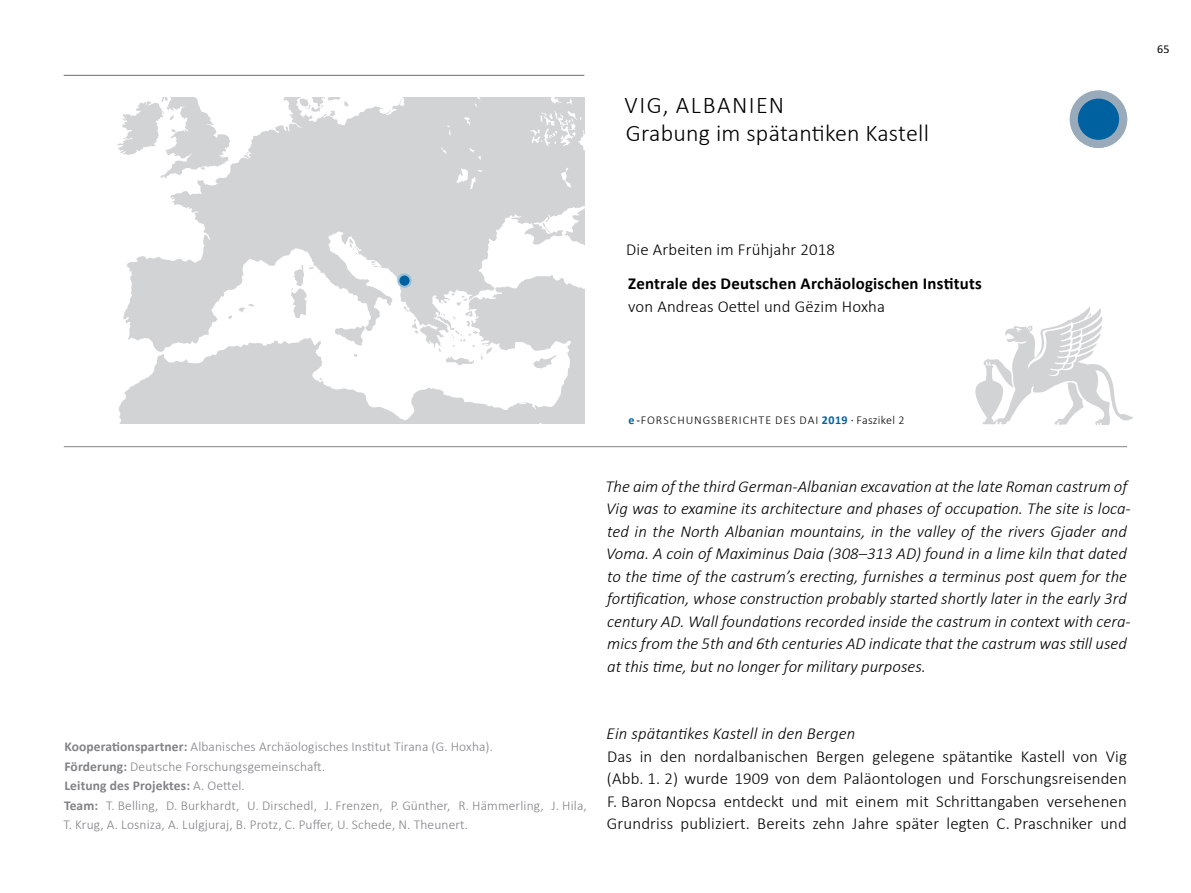
<style>
.page{position:relative;width:1191px;height:893px;background:#fff}
.page>*{position:absolute;margin:0;border:0;box-sizing:border-box;transform-origin:0 0}
.t1{font:300 24px/28.2px "Calibri";letter-spacing:.01em;color:#000}
.t2{font:italic 300 16.8px/22.5px "Calibri";color:#000}
.t3{font:300 16.8px/22.5px "Calibri";letter-spacing:.01em;color:#000;text-align:justify}
.t4{font:700 16.8px "Calibri";letter-spacing:.01em;color:#000}
.t5{font:300 13.5px/19.5px "Calibri";letter-spacing:.01em;color:#808285}
.t6{font:300 12px "Calibri";letter-spacing:.08em;color:#000}
.t7{font:12px "Calibri";color:#000}
.s1{font-weight:700;color:#0061a1}
.s2{font-weight:400}
.s3{font-weight:700}
</style>
<div class="page">
<svg style="left:117px;top:98px;width:467px;height:326px;fill:#d1d3d4"></svg>
<hr style="left:64px;top:446px;width:1063px;height:1px;background:#808285">
<svg style="left:975px;top:307px;width:158px;height:119px"></svg>
<div style="left:398px;top:274px;width:13px;height:13px;background:#0061a1;border-radius:50%"></div>
<div style="left:397px;top:273px;width:15px;height:15px;border:2px solid #99c0da;border-radius:50%"></div>
<svg style="left:1073px;top:95px;width:50px;height:49px;background:#166ba4"></svg>
<div style="left:1069px;top:91px;width:58px;height:57px;border:8px solid #99abbb;border-radius:50%"></div>
<hr style="left:64px;top:75px;width:520px;height:1px;background:#808285">
<h1 class="t1" style="left:624px;top:91px;width:80px">Vig, Albani</h1>
<h1 class="t1" style="left:626px;top:91px;width:305px;text-indent:130px">en<br>Grabung im spätantiken Kastell</h1>
<p class="t3" style="left:626px;top:238px;width:210px">Die Arbeiten im Frühjahr 2018</p>
<p class="t4" style="left:628px;top:272px;width:355px">Zentrale des Deutschen Archäologischen Instituts</p>
<p class="t3" style="left:628px;top:295px;width:258px">von Andreas Oettel und Gëzim Hoxha</p>
<p class="t7" style="left:1157px;top:41px;width:14px">65</p>
<p class="t6" style="left:628px;top:413px;width:278px"><span class="s1">e</span><span class="s2">-</span>Forschungsberichte des DAI <span class="s1">2019</span> <span class="s2">·</span> Faszikel 2</p>
<p class="t2" style="left:605px;top:475px;width:527px">The aim of the third German-Albanian excavation at the late Roman castrum of Vig was to examine its architecture and phases of occupation. The site is loca&shy;ted in the North Albanian mountains, in the valley of the rivers Gjader and Voma. A coin of Maximinus Daia (308–313 AD) found in a lime kiln that dated to the time of the castrum’s erecting, furnishes a terminus post quem for the fortification, whose construction probably started shortly later in the early 3rd century AD. Wall foundations recorded inside the castrum in context with cera&shy;mics from the 5th and 6th centuries AD indicate that the castrum was still used at this time, but no longer for military purposes.</p>
<p class="t5" style="left:64px;top:737px;width:525px"><span class="s3">Kooperationspartner:</span> Albanisches Archäologisches Institut Tirana (G. Hoxha).<br><span class="s3">Förderung:</span> Deutsche Forschungsgemeinschaft.<br><span class="s3">Leitung des Projektes:</span> A. Oettel.<br><span class="s3">Team:</span> T. Belling, D. Burkhardt, U. Dirschedl, J. Frenzen, P. Günther, R. Hämmerling, J. Hila, T. Krug, A. Losniza, A. Lulgjuraj, B. Protz, C. Puffer, U. Schede, N. Theunert.</p>
<p class="t2" style="left:606px;top:722px;width:250px">Ein spätantikes Kastell in den Bergen</p>
<p class="t3" style="left:607px;top:745px;width:521px">Das in den nordalbanischen Bergen gelegene spätantike Kastell von Vig (Abb. 1. 2) wurde 1909 von dem Paläontologen und Forschungsreisenden F. Baron Nopcsa entdeckt und mit einem mit Schrittangaben versehenen Grundriss publiziert. Bereits zehn Jahre später legten C. Praschniker und</p>
</div>
